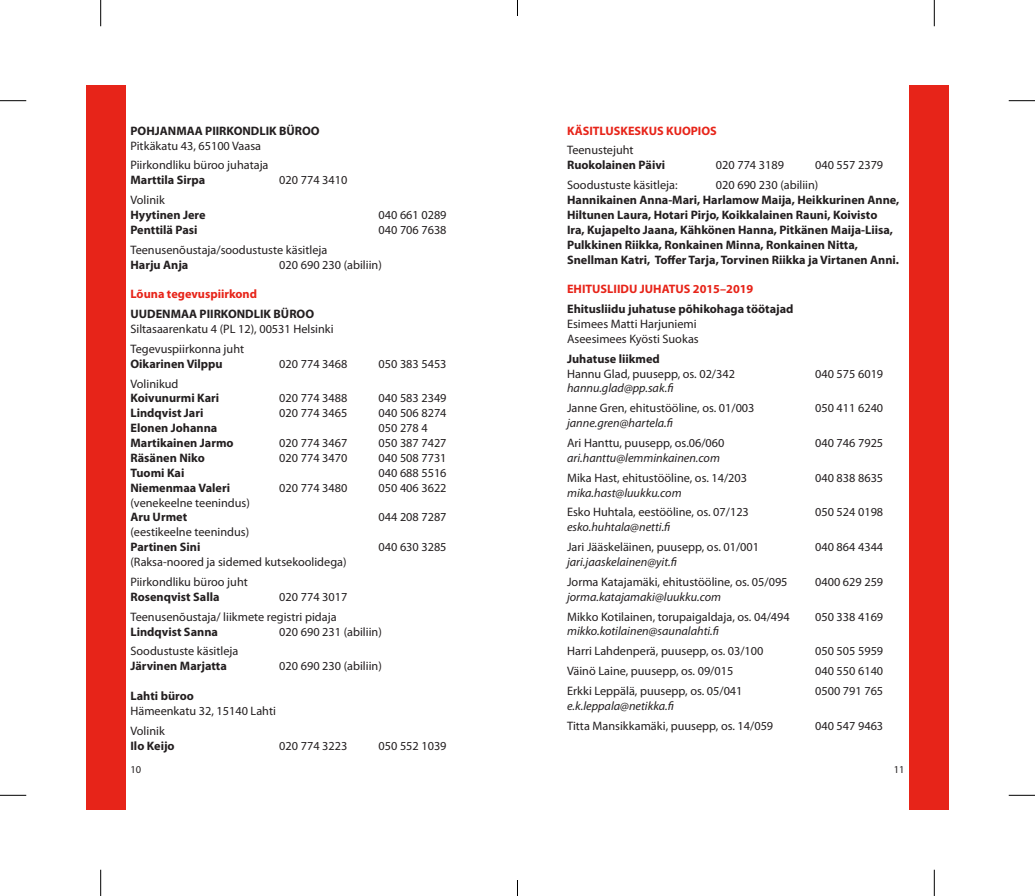
<style>
.page{position:relative;width:1035px;height:896px;background:#fff}
.page>*{position:absolute;margin:0;border:0;box-sizing:border-box;transform-origin:0 0}
.t1{font:12.25px/19.8px "Myriad Pro";color:#231f20}
.t2{font:700 12.25px/14.9px "Myriad Pro";color:#231f20}
.t3{font:italic 12.25px "Myriad Pro";color:#231f20}
.t4{font:700 12.25px "Myriad Pro";color:#e72419}
.t5{font:10.5px "Myriad Pro";color:#231f20}
</style>
<div class="page">
<div style="left:86px;top:86px;width:39px;height:724px;background:#e72419"></div>
<div style="left:909px;top:86px;width:40px;height:724px;background:#e72419"></div>
<svg style="left:0;top:100px;width:26px;height:1px"></svg>
<svg style="left:1008px;top:100px;width:27px;height:1px"></svg>
<svg style="left:0;top:795px;width:26px;height:1px"></svg>
<svg style="left:1008px;top:795px;width:27px;height:1px"></svg>
<svg style="left:100px;top:0;width:1px;height:26px"></svg>
<svg style="left:100px;top:870px;width:1px;height:26px"></svg>
<svg style="left:934px;top:0;width:1px;height:26px"></svg>
<svg style="left:934px;top:870px;width:1px;height:26px"></svg>
<svg style="left:517px;top:0;width:1px;height:16px"></svg>
<svg style="left:517px;top:880px;width:1px;height:16px"></svg>
<p class="t2" style="left:130px;top:123px;width:191px">POHJANMAA PIIRKONDLIK BÜROO</p>
<p class="t1" style="left:130px;top:135px;width:140px">Pitkäkatu 43, 65100 Vaasa<br>Piirkondliku büroo juhataja</p>
<p class="t2" style="left:130px;top:172px;width:76px">Marttila Sirpa</p>
<p class="t1" style="left:279px;top:170px;width:70px">020 774 3410</p>
<p class="t1" style="left:130px;top:190px;width:36px">Volinik</p>
<p class="t2" style="left:130px;top:207px;width:77px">Hyytinen Jere</p>
<p class="t1" style="left:378px;top:205px;width:70px">040 661 0289</p>
<p class="t2" style="left:130px;top:222px;width:69px">Penttilä Pasi</p>
<p class="t1" style="left:378px;top:220px;width:70px">040 706 7638</p>
<p class="t1" style="left:130px;top:239px;width:198px">Teenusenõustaja/soodustuste käsitleja</p>
<p class="t2" style="left:130px;top:257px;width:59px">Harju Anja</p>
<p class="t1" style="left:279px;top:254px;width:104px">020 690 230 (abiliin)</p>
<p class="t4" style="left:130px;top:286px;width:128px">Lõuna tegevuspiirkond</p>
<p class="t2" style="left:130px;top:306px;width:185px">UUDENMAA PIIRKONDLIK BÜROO</p>
<p class="t1" style="left:130px;top:319px;width:205px">Siltasaarenkatu 4 (PL 12), 00531 Helsinki<br>Tegevuspiirkonna juht</p>
<p class="t2" style="left:130px;top:356px;width:94px">Oikarinen Vilppu</p>
<p class="t1" style="left:279px;top:353px;width:70px">020 774 3468</p>
<p class="t1" style="left:378px;top:353px;width:70px">050 383 5453</p>
<p class="t1" style="left:130px;top:373px;width:50px">Volinikud</p>
<p class="t2" style="left:130px;top:390px;width:90px">Koivunurmi Kari</p>
<p class="t1" style="left:279px;top:388px;width:70px">020 774 3488</p>
<p class="t1" style="left:378px;top:388px;width:70px">040 583 2349</p>
<p class="t2" style="left:130px;top:405px;width:74px">Lindqvist Jari</p>
<p class="t1" style="left:279px;top:403px;width:70px">020 774 3465</p>
<p class="t1" style="left:378px;top:403px;width:70px">040 506 8274</p>
<p class="t2" style="left:130px;top:420px;width:88px">Elonen Johanna</p>
<p class="t1" style="left:378px;top:418px;width:51px">050 278 4</p>
<p class="t2" style="left:130px;top:435px;width:105px">Martikainen Jarmo</p>
<p class="t1" style="left:279px;top:433px;width:70px">020 774 3467</p>
<p class="t1" style="left:378px;top:433px;width:70px">050 387 7427</p>
<p class="t2" style="left:130px;top:450px;width:76px">Räsänen Niko</p>
<p class="t1" style="left:279px;top:448px;width:70px">020 774 3470</p>
<p class="t1" style="left:378px;top:448px;width:70px">040 508 7731</p>
<p class="t2" style="left:130px;top:465px;width:55px">Tuomi Kai</p>
<p class="t1" style="left:378px;top:463px;width:70px">040 688 5516</p>
<p class="t2" style="left:130px;top:480px;width:101px">Niemenmaa Valeri</p>
<p class="t1" style="left:279px;top:477px;width:70px">020 774 3480</p>
<p class="t1" style="left:378px;top:477px;width:70px">050 406 3622</p>
<p class="t1" style="left:130px;top:492px;width:121px">(venekeelne teenindus)</p>
<p class="t2" style="left:130px;top:509px;width:58px">Aru Urmet</p>
<p class="t1" style="left:378px;top:507px;width:70px">044 208 7287</p>
<p class="t1" style="left:130px;top:522px;width:120px">(eestikeelne teenindus)</p>
<p class="t2" style="left:130px;top:539px;width:71px">Partinen Sini</p>
<p class="t1" style="left:378px;top:537px;width:70px">040 630 3285</p>
<p class="t1" style="left:130px;top:552px;width:218px">(Raksa-noored ja sidemed kutsekoolidega)<br>Piirkondliku büroo juht</p>
<p class="t2" style="left:130px;top:589px;width:91px">Rosenqvist Salla</p>
<p class="t1" style="left:130px;top:586px;width:218px;text-indent:149px">020 774 3017<br>Teenusenõustaja/ liikmete registri pidaja</p>
<p class="t2" style="left:130px;top:623px;width:89px">Lindqvist Sanna</p>
<p class="t1" style="left:279px;top:621px;width:104px">020 690 231 (abiliin)</p>
<p class="t1" style="left:130px;top:641px;width:109px">Soodustuste käsitleja</p>
<p class="t2" style="left:130px;top:658px;width:98px">Järvinen Marjatta</p>
<p class="t1" style="left:279px;top:656px;width:104px">020 690 230 (abiliin)</p>
<p class="t2" style="left:130px;top:688px;width:65px">Lahti büroo</p>
<p class="t1" style="left:130px;top:701px;width:147px">Hämeenkatu 32, 15140 Lahti<br>Volinik</p>
<p class="t2" style="left:130px;top:737px;width:46px">Ilo Keijo</p>
<p class="t1" style="left:279px;top:735px;width:70px">020 774 3223</p>
<p class="t1" style="left:378px;top:735px;width:70px">050 552 1039</p>
<p class="t4" style="left:567px;top:122px;width:151px">KÄSITLUSKESKUS KUOPIOS</p>
<p class="t1" style="left:567px;top:140px;width:68px">Teenustejuht</p>
<p class="t2" style="left:567px;top:157px;width:100px">Ruokolainen Päivi</p>
<p class="t1" style="left:716px;top:155px;width:70px">020 774 3189</p>
<p class="t1" style="left:815px;top:155px;width:70px">040 557 2379</p>
<p class="t1" style="left:567px;top:175px;width:112px">Soodustuste käsitleja:</p>
<p class="t1" style="left:716px;top:175px;width:104px">020 690 230 (abiliin)</p>
<p class="t2" style="left:567px;top:192px;width:334px">Hannikainen Anna-Mari, Harlamow Maija, Heikkurinen Anne, Hiltunen Laura, Hotari Pirjo, Koikkalainen Rauni, Koivisto<br>Ira, Kujapelto Jaana, Kähkönen Hanna, Pitkänen Maija-Liisa, Pulkkinen Riikka, Ronkainen Minna, Ronkainen Nitta, Snellman Katri, Toffer Tarja, Torvinen Riikka ja Virtanen Anni.</p>
<p class="t4" style="left:567px;top:281px;width:188px">EHITUSLIIDU JUHATUS 2015–2019</p>
<p class="t2" style="left:567px;top:301px;width:228px">Ehitusliidu juhatuse põhikohaga töötajad</p>
<p class="t1" style="left:567px;top:316px;width:133px;line-height:14.9px">Esimees Matti Harjuniemi<br>Aseesimees Kyösti Suokas</p>
<p class="t2" style="left:567px;top:351px;width:94px">Juhatuse liikmed</p>
<p class="t1" style="left:567px;top:363px;width:169px">Hannu Glad, puusepp, os. 02/342</p>
<p class="t1" style="left:815px;top:363px;width:70px">040 575 6019</p>
<p class="t3" style="left:567px;top:381px;width:108px">hannu.glad@pp.sak.fi</p>
<p class="t1" style="left:567px;top:398px;width:189px">Janne Gren, ehitustööline, os. 01/003</p>
<p class="t1" style="left:815px;top:398px;width:70px">050 411 6240</p>
<p class="t3" style="left:567px;top:415px;width:107px">janne.gren@hartela.fi</p>
<p class="t1" style="left:567px;top:433px;width:159px">Ari Hanttu, puusepp, os.06/060</p>
<p class="t1" style="left:815px;top:433px;width:70px">040 746 7925</p>
<p class="t3" style="left:567px;top:450px;width:154px">ari.hanttu@lemminkainen.com</p>
<p class="t1" style="left:567px;top:467px;width:181px">Mika Hast, ehitustööline, os. 14/203</p>
<p class="t1" style="left:815px;top:467px;width:70px">040 838 8635</p>
<p class="t3" style="left:567px;top:485px;width:116px">mika.hast@luukku.com</p>
<p class="t1" style="left:567px;top:502px;width:183px">Esko Huhtala, eestööline, os. 07/123</p>
<p class="t1" style="left:815px;top:502px;width:70px">050 524 0198</p>
<p class="t3" style="left:567px;top:519px;width:105px">esko.huhtala@netti.fi</p>
<p class="t1" style="left:567px;top:537px;width:193px">Jari Jääskeläinen, puusepp, os. 01/001</p>
<p class="t1" style="left:815px;top:537px;width:70px">040 864 4344</p>
<p class="t3" style="left:567px;top:554px;width:111px">jari.jaaskelainen@yit.fi</p>
<p class="t1" style="left:567px;top:572px;width:222px">Jorma Katajamäki, ehitustööline, os. 05/095</p>
<p class="t1" style="left:815px;top:572px;width:70px">0400 629 259</p>
<p class="t3" style="left:567px;top:589px;width:155px">jorma.katajamaki@luukku.com</p>
<p class="t1" style="left:567px;top:606px;width:224px">Mikko Kotilainen, torupaigaldaja, os. 04/494</p>
<p class="t1" style="left:815px;top:606px;width:70px">050 338 4169</p>
<p class="t3" style="left:567px;top:624px;width:153px">mikko.kotilainen@saunalahti.fi</p>
<p class="t1" style="left:567px;top:641px;width:198px">Harri Lahdenperä, puusepp, os. 03/100</p>
<p class="t1" style="left:815px;top:641px;width:70px">050 505 5959</p>
<p class="t1" style="left:567px;top:661px;width:168px">Väinö Laine, puusepp, os. 09/015</p>
<p class="t1" style="left:815px;top:661px;width:70px">040 550 6140</p>
<p class="t1" style="left:567px;top:681px;width:177px">Erkki Leppälä, puusepp, os. 05/041</p>
<p class="t1" style="left:815px;top:681px;width:70px">0500 791 765</p>
<p class="t3" style="left:567px;top:698px;width:108px">e.k.leppala@netikka.fi</p>
<p class="t1" style="left:567px;top:715px;width:208px">Titta Mansikkamäki, puusepp, os. 14/059</p>
<p class="t1" style="left:815px;top:715px;width:70px">040 547 9463</p>
<p class="t5" style="left:130px;top:763px;width:12px">10</p>
<p class="t5" style="left:894px;top:763px;width:12px">11</p>
</div>
